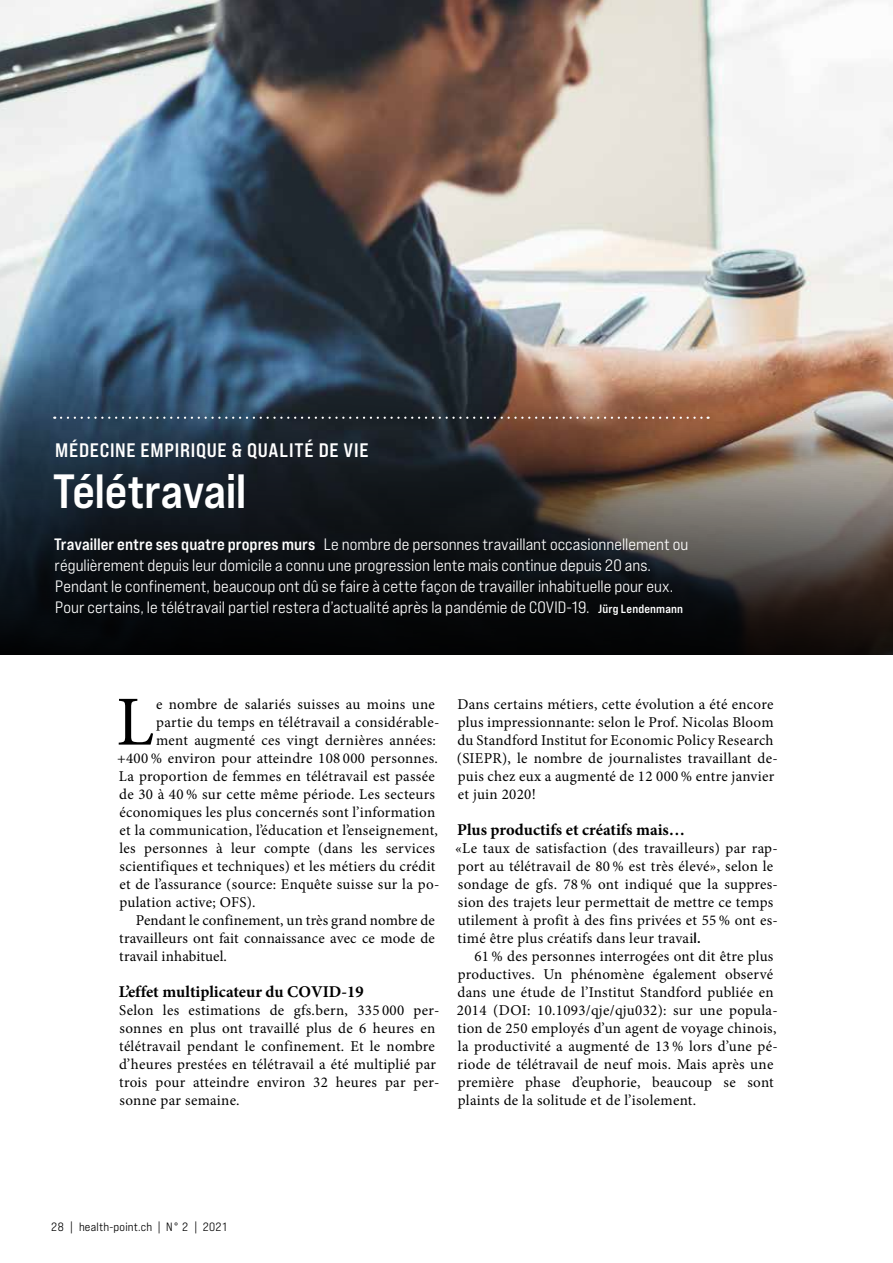
<style>
.page{position:relative;width:893px;height:1263px;background:#fff}
.page>*{position:absolute;margin:0;border:0;box-sizing:border-box;transform-origin:0 0}
.t1{font:70.35px "Minion Pro";color:#000}
.t2{font:48px "Bebas Neue Pro Exp Bd";letter-spacing:-.01em;color:#fff}
.t3{font:19.5px "Bebas Neue Pro Exp Bd";letter-spacing:.035em;color:#fff}
.t4{font:16.5px/21px "Bebas Neue Pro Exp Md";color:#fff}
.t5{font:700 16.5px "Minion Pro";color:#000}
.t6{font:15px/18px "Minion Pro";letter-spacing:.02em;color:#000}
.t7{font:12px "Bebas Neue Pro Exp Md";letter-spacing:.02em;color:#000}
.s1{font-family:"Bebas Neue Pro Exp Bd"}
.s2{font-family:"Bebas Neue Pro Exp Bd";font-size:12px}
</style>
<div class="page">
<img style="left:0;top:0;width:893px;height:313px">
<img style="left:0;top:313px;width:893px;height:342px">
<svg style="left:61px;top:417px;width:648px;height:2px"></svg>
<h3 class="t3" style="left:55px;top:439px;width:315px">MÉDECINE EMPIRIQUE &amp; QUALITÉ DE VIE</h3>
<h2 class="t2" style="left:53px;top:461px;width:195px">Télétravail</h2>
<p class="t4" style="left:54px;top:533px;width:636px"><span class="s1">Travailler entre ses quatre propres murs</span> Le nombre de personnes travaillant occasionnellement ou régulièrement depuis leur domicile a connu une progression lente mais continue depuis 20 ans.<br>Pendant le confinement, beaucoup ont dû se faire à cette façon de travailler inhabituelle pour eux.<br>Pour certains, le télétravail partiel restera d’actualité après la pandémie de COVID-19. <span class="s2">Jürg Lendenmann</span></p>
<h1 class="t1" style="left:116px;top:675px;width:39px">L</h1>
<p class="t6" style="left:156px;top:695px;width:280px">e nombre de salariés suisses au moins une</p>
<p class="t6" style="left:156px;top:713px;width:285px">partie du temps en télétravail a considérable-</p>
<p class="t6" style="left:156px;top:731px;width:281px">ment augmenté ces vingt dernières années:</p>
<p class="t6" style="left:117px;top:749px;width:322px">+400 % environ pour atteindre 108 000 personnes.</p>
<p class="t6" style="left:119px;top:767px;width:317px">La proportion de femmes en télétravail est passée</p>
<p class="t6" style="left:119px;top:785px;width:317px">de 30 à 40 % sur cette même période. Les secteurs</p>
<p class="t6" style="left:119px;top:803px;width:317px">économiques les plus concernés sont l’information</p>
<p class="t6" style="left:119px;top:821px;width:320px">et la communication, l’éducation et l’enseignement,</p>
<p class="t6" style="left:119px;top:839px;width:317px">les personnes à leur compte (dans les services</p>
<p class="t6" style="left:119px;top:857px;width:317px">scientifiques et techniques) et les métiers du crédit</p>
<p class="t6" style="left:119px;top:875px;width:322px">et de l’assurance (source: Enquête suisse sur la po-</p>
<p class="t6" style="left:119px;top:893px;width:138px">pulation active; OFS).</p>
<p class="t6" style="left:136px;top:911px;width:301px">Pendant le confinement, un très grand nombre de</p>
<p class="t6" style="left:119px;top:929px;width:317px">travailleurs ont fait connaissance avec ce mode de</p>
<p class="t6" style="left:119px;top:947px;width:109px">travail inhabituel.</p>
<p class="t5" style="left:119px;top:980px;width:246px">L’effet multiplicateur du COVID-19</p>
<p class="t6" style="left:119px;top:1001px;width:322px">Selon les estimations de gfs.bern, 335 000 per&shy;sonnes en plus ont travaillé plus de 6 heures en télétravail pendant le confinement. Et le nombre d’heures prestées en télétravail a été multiplié par trois pour atteindre environ 32 heures par per&shy;sonne par semaine.</p>
<p class="t6" style="left:457px;top:695px;width:322px">Dans certains métiers, cette évolution a été encore plus impressionnante: selon le Prof. Nicolas Bloom du Standford Institut for Economic Policy Research (SIEPR), le nombre de journalistes travaillant de&shy;puis chez eux a augmenté de 12 000 % entre janvier et juin 2020!</p>
<p class="t5" style="left:457px;top:818px;width:229px">Plus productifs et créatifs mais…</p>
<p class="t6" style="left:455px;top:839px;width:324px">«Le taux de satisfaction (des travailleurs) par rap&shy;port au télétravail de 80 % est très élevé», selon le sondage de gfs. 78 % ont indiqué que la suppres&shy;sion des trajets leur permettait de mettre ce temps utilement à profit à des fins privées et 55 % ont es&shy;timé être plus créatifs dans leur travai<span class="s1">l.</span></p>
<p class="t6" style="left:457px;top:947px;width:322px;text-indent:17px">61 % des personnes interrogées ont dit être plus productives. Un phénomène également observé dans une étude de l’Institut Standford publiée en 2014 (DOI: 10.1093/qje/qju032): sur une popula&shy;tion de 250 employés d’un agent de voyage chinois, la productivité a augmenté de 13 % lors d’une pé&shy;riode de télétravail de neuf mois. Mais après une première phase d’euphorie, beaucoup se sont plaints de la solitude et de l’isolement.</p>
<p class="t7" style="left:51px;top:1219px;width:178px">28 | health-point.ch | N° 2 | 2021</p>
</div>
